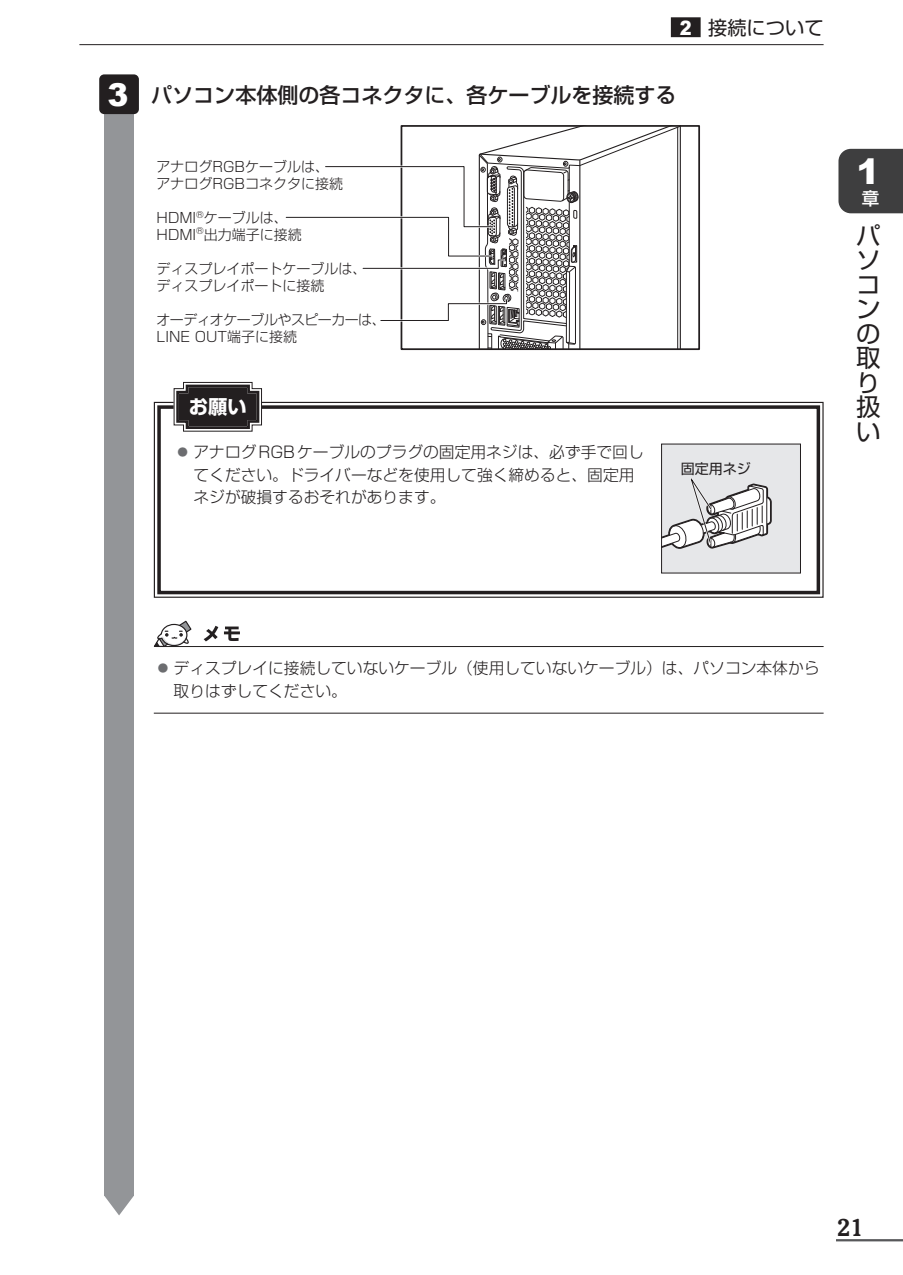
<style>
.page{position:relative;width:903px;height:1275px;background:#fff}
.page>*{position:absolute;margin:0;border:0;box-sizing:border-box;transform-origin:0 0}
.t1{font:900 35px "Arial";color:#fff}
.t2{font:24.5px/24.5px "Shin Go Pro";color:#231f20}
.t3{font:23.97px "MO Suuji HA H Dn";color:#231f20;scale:.95 1}
.t4{font:500 21px "Shin Go Pro";color:#231f20}
.t5{font:19.25px "Shin Go Pro";color:#231f20}
.t6{font:700 19.25px "Shin Go Pro";color:#fff}
.t7{font:500 17.5px "Shin Go Pro";color:#fff}
.t8{font:300 15.75px/22.8px "Shin Go Pro";color:#231f20}
.t9{font:300 14px/16.8px "Shin Go Pro";color:#231f20}
.t10{font:300 14px/16.8px "Shin Go Pro";letter-spacing:-.03em;color:#231f20}
.t11{font:14px "Shin Go Pro";color:#231f20}
.s1{font-family:"Arial";font-weight:900;font-size:19.78px;color:#fff}
.s2{font-family:"Arial";font-weight:900;font-size:31.5px;color:#fff}
.s3{font-size:10.5px;color:#6c6d70}
</style>
<div class="page">
<div style="left:838px;top:149px;width:65px;height:64px;background:#3e3e3f"></div>
<hr style="left:836px;top:1239px;width:67px;height:2px;background:#57585a">
<div style="left:104px;top:84px;width:30px;height:1112px;background:#939598"></div>
<svg style="left:104px;top:1196px;width:30px;height:19px"></svg>
<div style="left:671px;top:17px;width:30px;height:20px;background:#231f20"></div>
<hr style="left:79px;top:44px;width:744px;height:1px;background:#231f20">
<svg style="left:285px;top:126px;width:396px;height:223px"></svg>
<div style="left:99px;top:74px;width:40px;height:40px;background:#231f20;border-radius:5px"></div>
<svg style="left:153px;top:401px;width:671px;height:197px"></svg>
<div style="left:157px;top:405px;width:663px;height:189px;border:4px solid #231f20"></div>
<div style="left:661px;top:444px;width:139px;height:129px;background:#e6e7e9"></div>
<div style="left:661px;top:444px;width:140px;height:129px;border:1px solid #231f20"></div>
<svg style="left:661px;top:466px;width:111px;height:92px"></svg>
<svg style="left:171px;top:381px;width:94px;height:53px"></svg>
<hr style="left:156px;top:646px;width:667px;height:1px;background:#231f20">
<hr style="left:154px;top:713px;width:669px;height:1px;background:#231f20">
<svg style="left:204px;top:626px;width:14px;height:15px"></svg>
<svg style="left:224px;top:626px;width:16px;height:15px"></svg>
<svg style="left:154px;top:621px;width:38px;height:26px"></svg>
<p class="t5" style="left:680px;top:11px;width:145px"><span class="s1">2</span> 接続について</p>
<h3 class="t4" style="left:108px;top:78px;width:570px"><span class="s2">3</span> パソコン本体側の各コネクタに、各ケーブルを接続する</h3>
<p class="t9" style="left:157px;top:157px;width:188px">アナログRGBケーブルは、アナログRGBコネクタに接続</p>
<p class="t9" style="left:157px;top:207px;width:147px">HDMI<sup>®</sup>ケーブルは、<br>HDMI<sup>®</sup>出力端子に接続</p>
<p class="t9" style="left:157px;top:259px;width:211px">ディスプレイポートケーブルは、ディスプレイポートに接続</p>
<p class="t10" style="left:156px;top:310px;width:231px">オーディオケーブルやスピーカーは、<br>LINE OUT端子に接続</p>
<p class="t6" style="left:189px;top:392px;width:59px">お願い</p>
<p class="t8" style="left:193px;top:439px;width:452px;text-indent:-16px"><span class="s3">●</span> アナログRGBケーブルのプラグの固定用ネジは、必ず手で回してください。ドライバーなどを使用して強く締めると、固定用ネジが破損するおそれがあります。</p>
<p class="t11" style="left:681px;top:457px;width:71px">固定用ネジ</p>
<h1 class="t1" style="left:856px;top:146px;width:25px">1</h1>
<p class="t7" style="left:862px;top:184px;width:19px">章</p>
<h2 class="t2" style="left:856px;top:220px;width:25px">パソコンの取り扱い</h2>
<p class="t8" style="left:174px;top:655px;width:647px;text-indent:-16px"><span class="s3">●</span> ディスプレイに接続していないケーブル（使用していないケーブル）は、パソコン本体から取りはずしてください。</p>
<h3 class="t3" style="left:836px;top:1219px;width:31px">21</h3>
</div>
